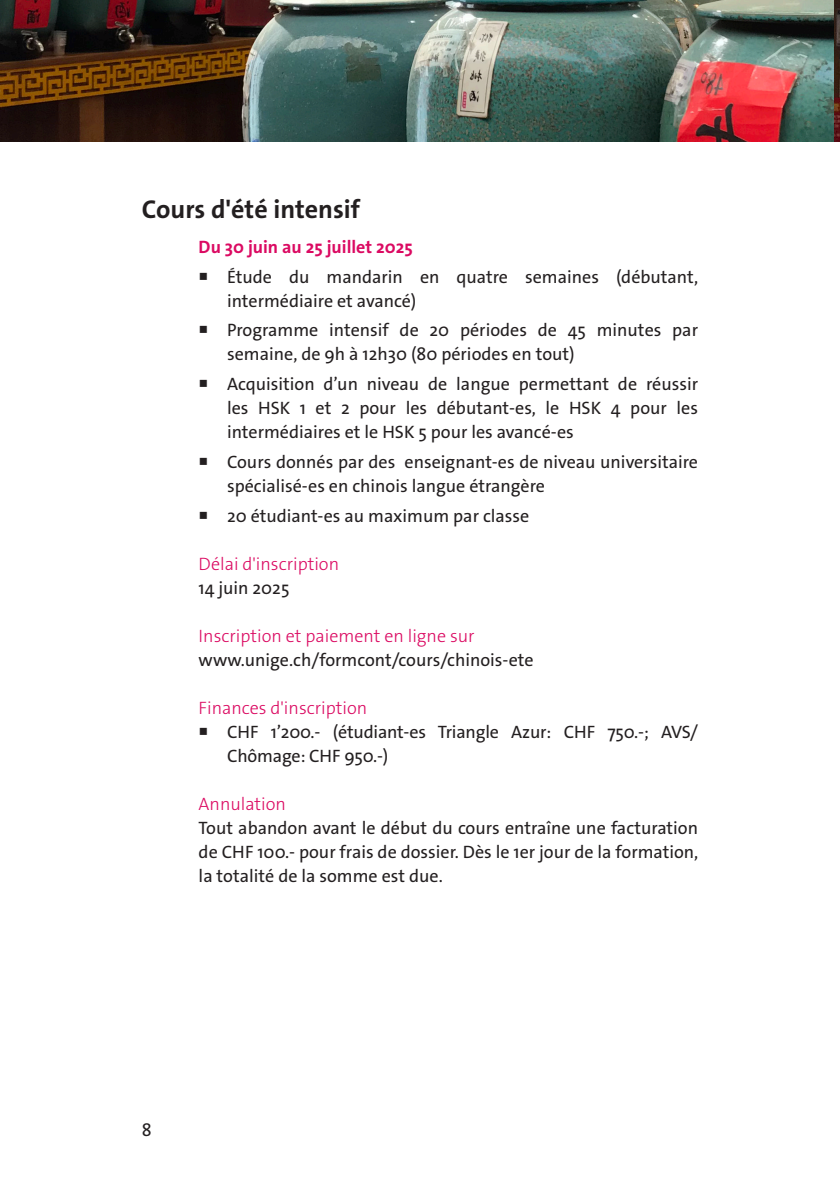
<style>
.page{position:relative;width:840px;height:1191px;background:#fff}
.page>*{position:absolute;margin:0;border:0;box-sizing:border-box;transform-origin:0 0}
.texte{font:700 26px "The Sans Os F";color:#231f20}
.texte-2{font:18px/24px "The Sans Os F";color:#231f20}
.texte-3{font:300 18px "The Sans Os F";color:#db0a62}
.texte-4{font:700 18px "The Sans Os F";color:#db0a62}
</style>
<div class="page">
<img style="left:0;top:0;width:833px;height:142px">
<img style="left:833px;top:0;width:6px;height:142px">
<p class="texte" style="left:142px;top:192px;width:219px">Cours d'été intensif</p>
<p class="texte-4" style="left:198px;top:235px;width:215px">Du 30 juin au 25 juillet 2025</p>
<p class="texte-2" style="left:227px;top:265px;width:472px;text-indent:-28px">○ Étude du mandarin en quatre semaines (débutant, intermédiaire et avancé)</p>
<p class="texte-2" style="left:227px;top:318px;width:472px;text-indent:-28px">○ Programme intensif de 20 périodes de 45 minutes par semaine, de 9h à 12h30 (80 périodes en tout)</p>
<p class="texte-2" style="left:227px;top:372px;width:472px;text-align:justify;text-indent:-28px">○ Acquisition d’un niveau de langue permettant de réussir les HSK 1 et 2 pour les débutant-es, le HSK 4 pour les intermédiaires et le HSK 5 pour les avancé-es</p>
<p class="texte-2" style="left:227px;top:450px;width:472px;text-indent:-28px">○ Cours donnés par des enseignant-es de niveau universitaire spécialisé-es en chinois langue étrangère</p>
<p class="texte-2" style="left:198px;top:503px;width:332px">○ 20 étudiant-es au maximum par classe</p>
<p class="texte-3" style="left:198px;top:552px;width:142px">Délai d'inscription</p>
<p class="texte-2" style="left:198px;top:575px;width:92px">14 juin 2025</p>
<p class="texte-3" style="left:198px;top:624px;width:277px">Inscription et paiement en ligne sur</p>
<p class="texte-2" style="left:198px;top:647px;width:336px">www.unige.ch/formcont/cours/chinois-ete</p>
<p class="texte-3" style="left:198px;top:696px;width:170px">Finances d'inscription</p>
<p class="texte-2" style="left:227px;top:719px;width:472px;text-indent:-28px">○ CHF 1’200.- (étudiant-es Triangle Azur: CHF 750.-; AVS/<br>Chômage: CHF 950.-)</p>
<p class="texte-3" style="left:198px;top:792px;width:89px">Annulation</p>
<p class="texte-2" style="left:198px;top:815px;width:500px;text-align:justify">Tout abandon avant le début du cours entraîne une facturation de CHF 100.- pour frais de dossier. Dès le 1er jour de la formation, la totalité de la somme est due.</p>
<p class="texte-2" style="left:142px;top:1118px;width:11px">8</p>
</div>
